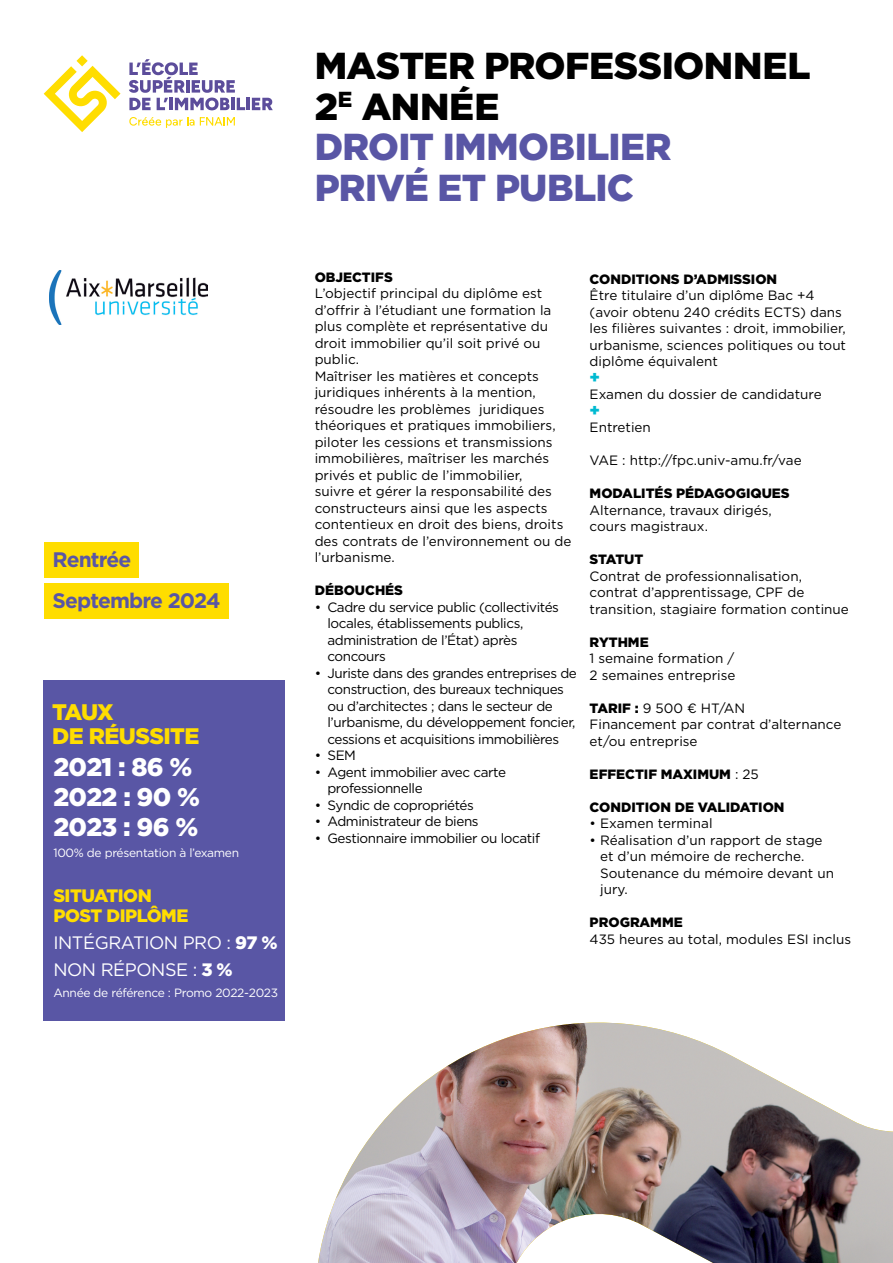
<style>
.page{position:relative;width:893px;height:1263px;background:#fff}
.page>*{position:absolute;margin:0;border:0;box-sizing:border-box;transform-origin:0 0}
.t1{font:900 37.5px/40.5px "Gotham";letter-spacing:-.015em;color:#5956a5}
.t2{font:900 25.5px/30px "Gotham";letter-spacing:-.025em;color:#fff}
.t3{font:900 22.5px/24px "Gotham";letter-spacing:-.025em;color:#fd0}
.t4{font:700 21px/40.5px "Gotham";letter-spacing:-.04em;color:#5956a5}
.t5{font:18px/27px "Gotham";letter-spacing:-.025em;color:#fff}
.t6{font:900 18px/19.5px "Gotham";letter-spacing:-.025em;color:#fd0}
.t7{font:900 16.5px "Gotham";color:#00bad1}
.t8{font:13.5px/16.5px "Gotham";color:#000}
.t9{font:13.5px/16.5px "Gotham";letter-spacing:-.03em;color:#000}
.t10{font:900 13.5px "Gotham";color:#000}
.t11{font:12px "Gotham";letter-spacing:-.025em;color:#fff}
.s1{font-weight:900}
.s2{color:#000}
.s3{font-weight:400}
</style>
<div class="page">
<img style="left:49px;top:271px;width:158px;height:54px">
<svg style="left:44px;top:55px;width:77px;height:77px"></svg>
<svg style="left:129px;top:59px;width:116px;height:51px"></svg>
<hr style="left:246px;top:98px;width:4px;height:12px;background:#5c4d9b">
<svg style="left:252px;top:98px;width:21px;height:12px"></svg>
<svg style="left:129px;top:117px;width:106px;height:11px"></svg>
<div style="left:43px;top:680px;width:242px;height:340px;background:#5956a5"></div>
<div style="left:44px;top:583px;width:185px;height:36px;background:#fd0"></div>
<div style="left:44px;top:542px;width:95px;height:36px;background:#fd0"></div>
<img style="left:318px;top:1022px;width:575px;height:241px">
<h3 class="t4" style="left:53px;top:539px;width:170px">Rentrée<br>Septembre 2024</h3>
<h3 class="t3" style="left:52px;top:699px;width:149px">TAUX<br>DE RÉUSSITE</h3>
<h2 class="t2" style="left:53px;top:752px;width:148px">2021 : 86 %<br>2022 : 90 %<br>2023 : 96 %</h2>
<p class="t11" style="left:53px;top:845px;width:187px">100% de présentation à l’examen</p>
<h3 class="t6" style="left:53px;top:886px;width:137px">SITUATION<br>POST DIPLÔME</h3>
<h3 class="t5" style="left:53px;top:928px;width:226px">INTÉGRATION PRO : <span class="s1">97 %<br></span>NON RÉPONSE : <span class="s1">3 %</span></h3>
<p class="t11" style="left:53px;top:985px;width:226px">Année de référence : Promo 2022-2023</p>
<h1 class="t1" style="left:315px;top:45px;width:497px"><span class="s2">MASTER PROFESSIONNEL<br>2</span><sup>E</sup> <span class="s2">ANNÉE<br></span>DROIT IMMOBILIER<br>PRIVÉ ET PUBLIC</h1>
<p class="t10" style="left:315px;top:268px;width:80px">OBJECTIFS</p>
<p class="t8" style="left:315px;top:285px;width:258px">L’objectif principal du diplôme est d’offrir à l’étudiant une formation la plus complète et représentative du droit immobilier qu’il soit privé ou public.<br>Maîtriser les matières et concepts juridiques inhérents à la mention, résoudre les problèmes juridiques théoriques et pratiques immobiliers, piloter les cessions et transmissions immobilières, maîtriser les marchés privés et public de l’immobilier,<br>suivre et gérer la responsabilité des constructeurs ainsi que les aspects contentieux en droit des biens, droits des contrats de l’environnement ou de l’urbanisme.</p>
<p class="t10" style="left:315px;top:581px;width:90px">DÉBOUCHÉS</p>
<p class="t9" style="left:327px;top:598px;width:233px;text-indent:-13px">• Cadre du service public (collectivités locales, établissements publics, administration de l’État) après concours</p>
<p class="t9" style="left:327px;top:664px;width:251px;text-indent:-13px">• Juriste dans des grandes entreprises de construction, des bureaux techniques ou d’architectes ; dans le secteur de l’urbanisme, du développement foncier, cessions et acquisitions immobilières</p>
<p class="t8" style="left:315px;top:747px;width:43px">• SEM</p>
<p class="t9" style="left:327px;top:763px;width:180px;text-indent:-13px">• Agent immobilier avec carte professionnelle</p>
<p class="t9" style="left:315px;top:796px;width:161px">• Syndic de copropriétés</p>
<p class="t9" style="left:315px;top:813px;width:165px">• Administrateur de biens</p>
<p class="t9" style="left:315px;top:829px;width:227px">• Gestionnaire immobilier ou locatif</p>
<p class="t10" style="left:590px;top:270px;width:189px">CONDITIONS D’ADMISSION</p>
<p class="t8" style="left:590px;top:287px;width:258px">Être titulaire d’un diplôme Bac +4 (avoir obtenu 240 crédits ECTS) dans les filières suivantes : droit, immobilier, urbanisme, sciences politiques ou tout diplôme équivalent</p>
<p class="t7" style="left:590px;top:366px;width:12px">+</p>
<p class="t8" style="left:590px;top:386px;width:233px">Examen du dossier de candidature</p>
<p class="t7" style="left:590px;top:399px;width:12px">+</p>
<p class="t8" style="left:590px;top:419px;width:63px">Entretien</p>
<p class="t8" style="left:590px;top:452px;width:214px">VAE : http://fpc.univ-amu.fr/vae</p>
<p class="t10" style="left:590px;top:484px;width:202px">MODALITÉS PÉDAGOGIQUES</p>
<p class="t8" style="left:590px;top:502px;width:184px">Alternance, travaux dirigés, cours magistraux.</p>
<p class="t10" style="left:590px;top:550px;width:55px">STATUT</p>
<p class="t8" style="left:590px;top:568px;width:261px">Contrat de professionnalisation, contrat d’apprentissage, CPF de transition, stagiaire formation continue</p>
<p class="t10" style="left:590px;top:633px;width:61px">RYTHME</p>
<p class="t8" style="left:590px;top:650px;width:147px">1 semaine formation /<br>2 semaines entreprise</p>
<p class="t8" style="left:590px;top:700px;width:253px"><span class="s1">TARIF :</span> 9 500 € HT/AN<br>Financement par contrat d’alternance et/ou entreprise</p>
<p class="t10" style="left:590px;top:765px;width:171px">EFFECTIF MAXIMUM <span class="s3">: 25</span></p>
<p class="t10" style="left:590px;top:798px;width:196px">CONDITION DE VALIDATION</p>
<p class="t8" style="left:590px;top:815px;width:124px">• Examen terminal</p>
<p class="t8" style="left:600px;top:831px;width:235px;text-indent:-11px">• Réalisation d’un rapport de stage et d’un mémoire de recherche.<br>Soutenance du mémoire devant un jury.</p>
<p class="t10" style="left:590px;top:913px;width:95px">PROGRAMME</p>
<p class="t8" style="left:590px;top:930px;width:263px">435 heures au total, modules ESI inclus</p>
</div>
